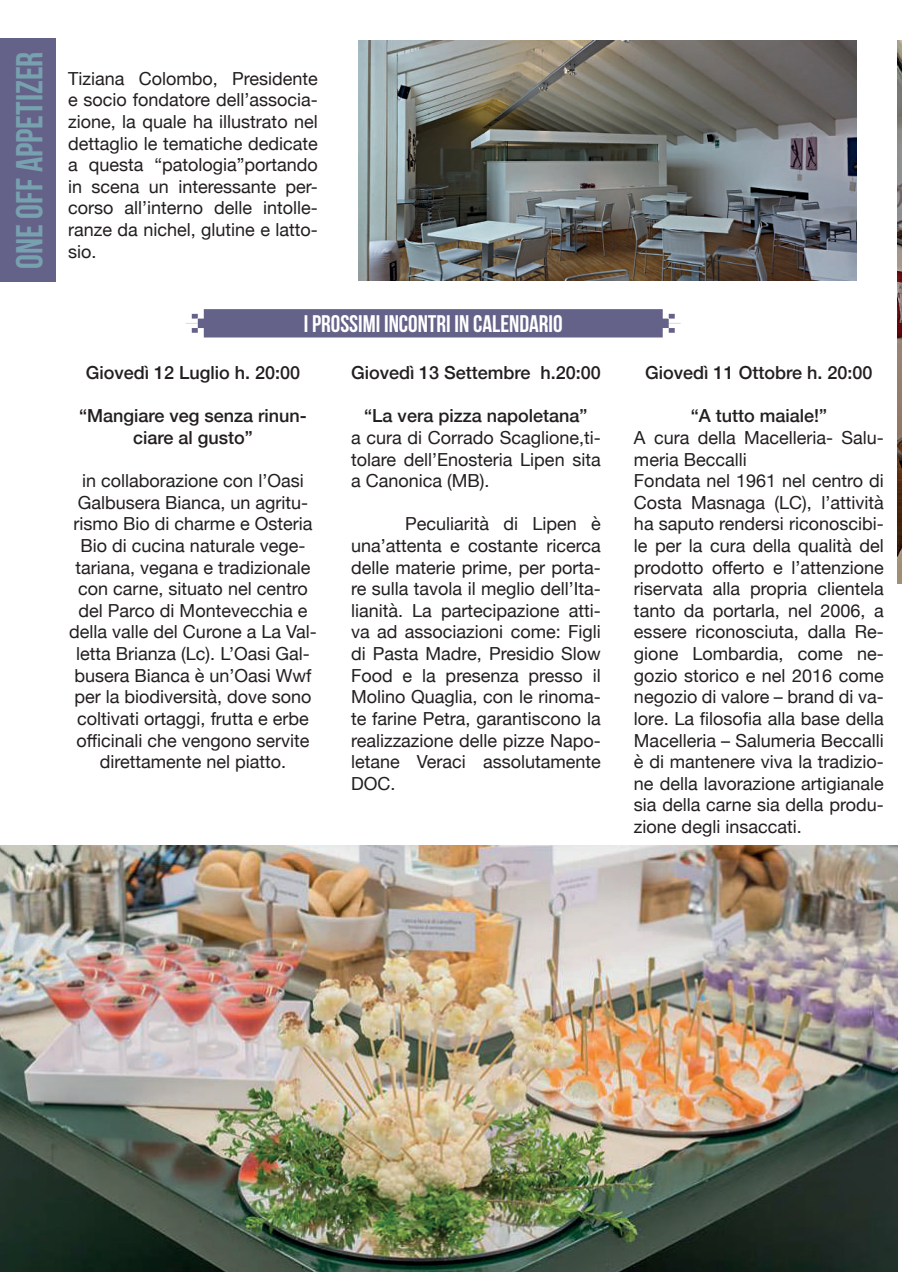
<style>
.page{position:relative;width:902px;height:1272px;background:#fff}
.page>*{position:absolute;margin:0;border:0;box-sizing:border-box;transform-origin:0 0}
.t1{font:37.5px "Bebas Neue";color:#78a1af}
.t2{font:24px "Bebas Neue";color:#fff}
.t3{font:18px/21.6px "Helvetica Neue";color:#231f20;text-align:justify}
.t4{font:500 18px/21.6px "Helvetica Neue";color:#231f20;text-align:center}
</style>
<div class="page">
<img style="left:897px;top:40px;width:4px;height:544px">
<img style="left:0;top:845px;width:897px;height:426px">
<div style="left:0;top:38px;width:55px;height:243px;background:#646289"></div>
<svg style="left:186px;top:309px;width:494px;height:28px;background:#6d6b8f"></svg>
<img style="left:358px;top:40px;width:498px;height:241px">
<h1 class="t1" style="left:9px;top:269px;width:219px;rotate:-90deg">ONE OFF APPETIZER</h1>
<p class="t3" style="left:68px;top:69px;width:251px">Tiziana Colombo, Presidente e socio fondatore dell’associa&shy;zione, la quale ha illustrato nel dettaglio le tematiche dedicate a questa “patologia”portando in scena un interessante per&shy;corso all’interno delle intolle&shy;ranze da nichel, glutine e latto&shy;sio.</p>
<h2 class="t2" style="left:304px;top:310px;width:260px">I PROSSIMI INCONTRI IN CALENDARIO</h2>
<p class="t4" style="left:86px;top:360px;width:216px">Giovedì 12 Luglio h. 20:00</p>
<p class="t4" style="left:79px;top:404px;width:229px">“Mangiare veg senza rinun&shy;ciare al gusto”</p>
<p class="t3" style="left:69px;top:471px;width:249px;text-align:center">in collaborazione con l’Oasi<br>Galbusera Bianca, un agritu&shy;rismo Bio di charme e Osteria<br>Bio di cucina naturale vege&shy;tariana, vegana e tradizionale con carne, situato nel centro del Parco di Montevecchia e della valle del Curone a La Val&shy;letta Brianza (Lc). L’Oasi Gal&shy;busera Bianca è un’Oasi Wwf per la biodiversità, dove sono coltivati ortaggi, frutta e erbe officinali che vengono servite direttamente nel piatto.</p>
<p class="t4" style="left:351px;top:360px;width:251px">Giovedì 13 Settembre h.20:00</p>
<p class="t4" style="left:364px;top:404px;width:225px">“La vera pizza napoletana”</p>
<p class="t3" style="left:351px;top:428px;width:251px">a cura di Corrado Scaglione,ti&shy;tolare dell’Enosteria Lipen sita a Canonica (MB).</p>
<p class="t3" style="left:351px;top:514px;width:251px;text-indent:54px">Peculiarità di Lipen è una’attenta e costante ricerca delle materie prime, per porta&shy;re sulla tavola il meglio dell’Ita&shy;lianità. La partecipazione atti&shy;va ad associazioni come: Figli di Pasta Madre, Presidio Slow Food e la presenza presso il Molino Quaglia, con le rinoma&shy;te farine Petra, garantiscono la realizzazione delle pizze Napo&shy;letane Veraci assolutamente DOC.</p>
<p class="t4" style="left:645px;top:360px;width:229px">Giovedì 11 Ottobre h. 20:00</p>
<p class="t4" style="left:690px;top:404px;width:138px">“A tutto maiale!”</p>
<p class="t3" style="left:634px;top:428px;width:251px;text-align:left">A cura della Macelleria- Salu&shy;meria Beccalli<br>Fondata nel 1961 nel centro di<br>Costa Masnaga (LC), l’attività ha saputo rendersi riconoscibi&shy;le per la cura della qualità del prodotto offerto e l’attenzione riservata alla propria clientela tanto da portarla, nel 2006, a essere riconosciuta, dalla Re&shy;gione Lombardia, come ne&shy;gozio storico e nel 2016 come negozio di valore – brand di va&shy;lore. La filosofia alla base della<br>Macelleria – Salumeria Beccalli è di mantenere viva la tradizio&shy;ne della lavorazione artigianale sia della carne sia della produ&shy;zione degli insaccati.</p>
</div>
